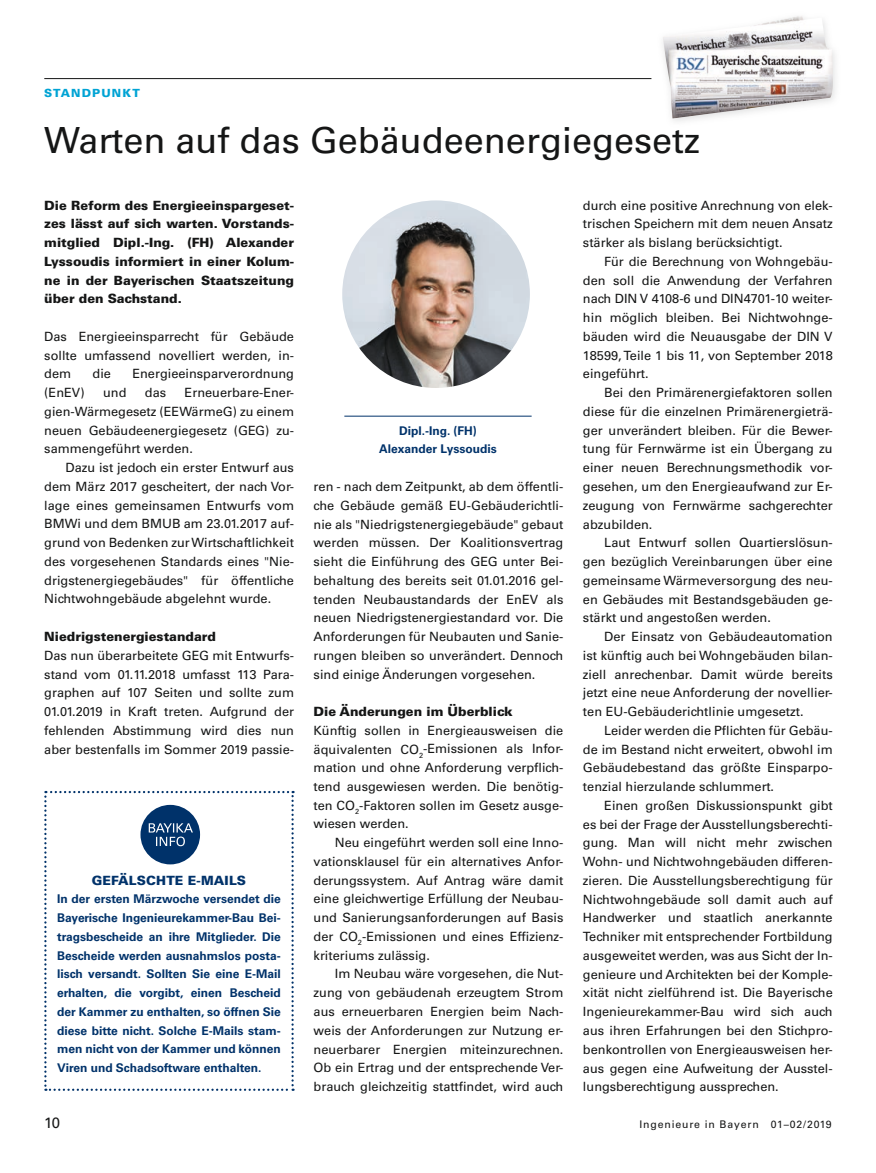
<style>
.page{position:relative;width:876px;height:1173px;background:#fff}
.page>*{position:absolute;margin:0;border:0;box-sizing:border-box;transform-origin:0 0}
.t1{font:36px "Univers LT Std";color:#151616}
.t2{font:15px "Univers LT Std";color:#151616}
.t3{font:12.75px/18.8px "Univers LT Std";color:#151616;text-align:justify}
.t4{font:900 12.75px/18.8px "Univers LT Std";color:#151616;text-align:justify}
.t5{font:900 12.75px "Univers LT Std";letter-spacing:.01em;color:#00326a}
.t6{font:700 12px/18.8px "Univers LT Std";color:#00326a;text-align:center}
.t7{font:900 11.25px "Univers LT Std";letter-spacing:.1em;color:#00a3d4}
.t8{font:10.5px "Univers LT Std";letter-spacing:.08em;color:#151616}
</style>
<div class="page">
<hr style="left:44px;top:78px;width:607px;height:1px;background:#151616">
<img style="left:342px;top:200px;width:187px;height:188px;border-radius:94px">
<hr style="left:344px;top:416px;width:187px;height:1px;background:#00326a">
<img style="left:672px;top:50px;width:163px;height:71px">
<img style="left:663px;top:16px;width:169px;height:102px">
<svg style="left:44px;top:791px;width:249px;height:300px"></svg>
<p class="t7" style="left:44px;top:86px;width:97px">STANDPUNKT</p>
<h1 class="t1" style="left:44px;top:119px;width:657px">Warten auf das Gebäudeenergiegesetz</h1>
<p class="t4" style="left:44px;top:195px;width:251px">Die Reform des Energieeinspargeset&shy;zes lässt auf sich warten. Vorstands&shy;mitglied Dipl.-Ing. (FH) Alexander Lyssoudis informiert in einer Kolum&shy;ne in der Bayerischen Staatszeitung über den Sachstand.</p>
<p class="t3" style="left:44px;top:327px;width:251px">Das Energieeinsparrecht für Gebäude sollte umfassend novelliert werden, in&shy;dem</p>
<p class="t3" style="left:93px;top:364px;width:20px">die</p>
<p class="t3" style="left:132px;top:364px;width:163px">Energieeinsparverordnung</p>
<p class="t3" style="left:44px;top:383px;width:42px">(EnEV)</p>
<p class="t3" style="left:103px;top:383px;width:25px">und</p>
<p class="t3" style="left:145px;top:383px;width:23px">das</p>
<p class="t3" style="left:44px;top:383px;width:251px;text-indent:140px">Erneuerbare-Ener&shy;gien-Wärmegesetz (EEWärmeG) zu einem neuen Gebäudeenergiegesetz (GEG) zu&shy;sammengeführt werden.</p>
<p class="t3" style="left:44px;top:458px;width:251px;text-indent:21px">Dazu ist jedoch ein erster Entwurf aus dem März 2017 gescheitert, der nach Vor&shy;lage eines gemeinsamen Entwurfs vom BMWi und dem BMUB am 23.01.2017 auf&shy;grund von Bedenken zur Wirtschaftlichkeit des vorgesehenen Standards eines "Nie&shy;drigstenergiegebäudes" für öffentliche Nichtwohngebäude abgelehnt wurde.</p>
<p class="t4" style="left:44px;top:627px;width:173px">Niedrigstenergiestandard</p>
<p class="t3" style="left:44px;top:646px;width:251px">Das nun überarbeitete GEG mit Entwurfs&shy;stand vom 01.11.2018 umfasst 113 Para&shy;graphen auf 107 Seiten und sollte zum 01.01.2019 in Kraft treten. Aufgrund der fehlenden Abstimmung wird dies nun aber bestenfalls im Sommer 2019 passie-</p>
<p class="t5" style="left:92px;top:872px;width:156px">GEFÄLSCHTE E-MAILS</p>
<p class="t6" style="left:57px;top:890px;width:225px;text-align:justify">In der ersten Märzwoche versendet die Bayerische Ingenieurekammer-Bau Bei&shy;tragsbescheide an ihre Mitglieder. Die Bescheide werden ausnahmslos posta&shy;lisch versandt. Sollten Sie eine E-Mail erhalten, die vorgibt, einen Bescheid der Kammer zu enthalten, so öffnen Sie diese bitte nicht. Solche E-Mails stam&shy;men nicht von der Kammer und können Viren und Schadsoftware enthalten.</p>
<p class="t6" style="left:379px;top:421px;width:119px">Dipl.-Ing. (FH)<br>Alexander Lyssoudis</p>
<p class="t3" style="left:313px;top:477px;width:251px">ren - nach dem Zeitpunkt, ab dem öffentli&shy;che Gebäude gemäß EU-Gebäuderichtli&shy;nie als "Niedrigstenergiegebäude" gebaut werden müssen. Der Koalitionsvertrag sieht die Einführung des GEG unter Bei&shy;behaltung des bereits seit 01.01.2016 gel&shy;tenden Neubaustandards der EnEV als neuen Niedrigstenergiestandard vor. Die Anforderungen für Neubauten und Sanie&shy;rungen bleiben so unverändert. Dennoch sind einige Änderungen vorgesehen.</p>
<p class="t4" style="left:313px;top:702px;width:200px">Die Änderungen im Überblick</p>
<p class="t3" style="left:313px;top:721px;width:251px">Künftig sollen in Energieausweisen die äquivalenten CO<sub>2</sub>-Emissionen als Infor&shy;mation und ohne Anforderung verpflich&shy;tend ausgewiesen werden. Die benötig&shy;ten CO<sub>2</sub>-Faktoren sollen im Gesetz ausge&shy;wiesen werden.</p>
<p class="t3" style="left:313px;top:833px;width:251px;text-indent:21px">Neu eingeführt werden soll eine Inno&shy;vationsklausel für ein alternatives Anfor&shy;derungssystem. Auf Antrag wäre damit eine gleichwertige Erfüllung der Neubau&shy;und Sanierungsanforderungen auf Basis der CO<sub>2</sub>-Emissionen und eines Effizienz&shy;kriteriums zulässig.</p>
<p class="t3" style="left:313px;top:964px;width:251px;text-indent:21px">Im Neubau wäre vorgesehen, die Nut&shy;zung von gebäudenah erzeugtem Strom aus erneuerbaren Energien beim Nach&shy;weis der Anforderungen zur Nutzung er&shy;neuerbarer Energien miteinzurechnen.<br>Ob ein Ertrag und der entsprechende Ver&shy;brauch gleichzeitig stattfindet, wird auch</p>
<p class="t3" style="left:582px;top:196px;width:251px">durch eine positive Anrechnung von elek&shy;trischen Speichern mit dem neuen Ansatz stärker als bislang berücksichtigt.</p>
<p class="t3" style="left:582px;top:252px;width:251px;text-indent:21px">Für die Berechnung von Wohngebäu&shy;den soll die Anwendung der Verfahren nach DIN V 4108-6 und DIN4701-10 weiter&shy;hin möglich bleiben. Bei Nichtwohnge&shy;bäuden wird die Neuausgabe der DIN V 18599, Teile 1 bis 11, von September 2018 eingeführt.</p>
<p class="t3" style="left:582px;top:383px;width:251px;text-indent:21px">Bei den Primärenergiefaktoren sollen diese für die einzelnen Primärenergieträ&shy;ger unverändert bleiben. Für die Bewer&shy;tung für Fernwärme ist ein Übergang zu einer neuen Berechnungsmethodik vor&shy;gesehen, um den Energieaufwand zur Er&shy;zeugung von Fernwärme sachgerechter abzubilden.</p>
<p class="t3" style="left:582px;top:533px;width:251px;text-indent:21px">Laut Entwurf sollen Quartierslösun&shy;gen bezüglich Vereinbarungen über eine gemeinsame Wärmeversorgung des neu&shy;en Gebäudes mit Bestandsgebäuden ge&shy;stärkt und angestoßen werden.</p>
<p class="t3" style="left:582px;top:627px;width:251px;text-indent:21px">Der Einsatz von Gebäudeautomation ist künftig auch bei Wohngebäuden bilan&shy;ziell anrechenbar. Damit würde bereits jetzt eine neue Anforderung der novellier&shy;ten EU-Gebäuderichtlinie umgesetzt.</p>
<p class="t3" style="left:582px;top:721px;width:251px;text-indent:21px">Leider werden die Pflichten für Gebäu&shy;de im Bestand nicht erweitert, obwohl im Gebäudebestand das größte Einsparpo&shy;tenzial hierzulande schlummert.</p>
<p class="t3" style="left:582px;top:796px;width:251px;text-indent:21px">Einen großen Diskussionspunkt gibt es bei der Frage der Ausstellungsberechti&shy;gung. Man will nicht mehr zwischen Wohn- und Nichtwohngebäuden differen&shy;zieren. Die Ausstellungsberechtigung für Nichtwohngebäude soll damit auch auf Handwerker und staatlich anerkannte Techniker mit entsprechender Fortbildung ausgeweitet werden, was aus Sicht der In&shy;genieure und Architekten bei der Komple&shy;xität nicht zielführend ist. Die Bayerische Ingenieurekammer-Bau wird sich auch aus ihren Erfahrungen bei den Stichpro&shy;benkontrollen von Energieausweisen her&shy;aus gegen eine Aufweitung der Ausstel&shy;lungsberechtigung aussprechen.</p>
<p class="t2" style="left:44px;top:1114px;width:17px">10</p>
<p class="t8" style="left:639px;top:1118px;width:194px">Ingenieure in Bayern 01–02/2019</p>
</div>
